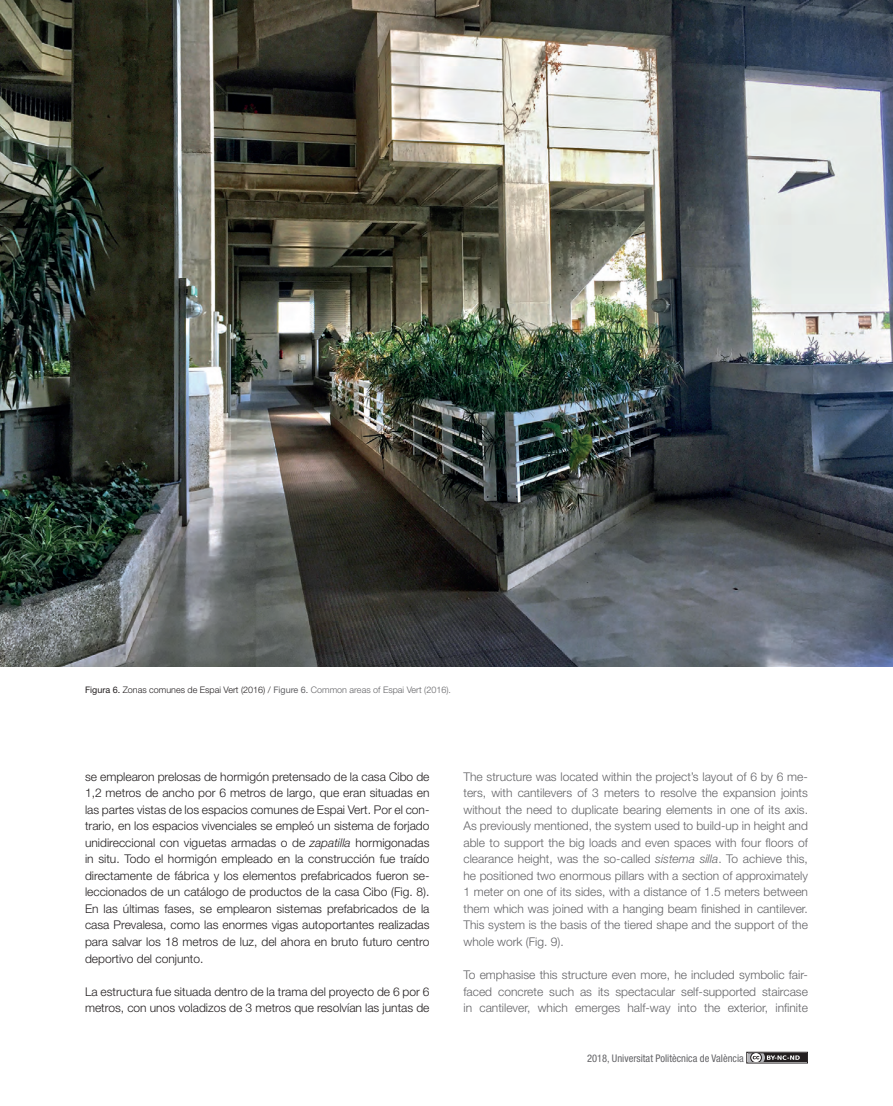
<style>
.page{position:relative;width:893px;height:1106px;background:#fff}
.page>*{position:absolute;margin:0;border:0;box-sizing:border-box;transform-origin:0 0}
.t1{font:300 12px/16.5px "Helvetica Neue LT Std";color:#636366;text-align:justify}
.t2{font:300 12px/16.5px "Helvetica Neue LT Std";color:#231f20;text-align:justify}
.t3{font:condensed 10.5px "Helvetica Neue LT Std";color:#636366}
.t4{font:300 9px "Helvetica Neue LT Std";color:#231f20}
.s1{font-weight:400}
.s2{font-weight:400;color:#636366}
.s3{color:#636366}
.s4{font-style:italic}
</style>
<div class="page">
<div style="left:746px;top:1051px;width:62px;height:12px;border:1px solid #231f20"></div>
<div style="left:748px;top:1053px;width:58px;height:8px;background:#231f20"></div>
<svg style="left:748px;top:1053px;width:52px;height:8px"></svg>
<img style="left:0;top:0;width:893px;height:666px">
<p class="t4" style="left:85px;top:684px;width:367px"><span class="s1">Figura 6.</span> Zonas comunes de Espai Vert (2016) / <span class="s2">Figure 6</span>. <span class="s3">Common areas of Espai Vert (2016).</span></p>
<p class="t2" style="left:85px;top:768px;width:346px">se emplearon prelosas de hormigón pretensado de la casa Cibo de 1,2 metros de ancho por 6 metros de largo, que eran situadas en las partes vistas de los espacios comunes de Espai Vert. Por el con&shy;trario, en los espacios vivenciales se empleó un sistema de forjado unidireccional con viguetas armadas o de <span class="s4">zapatilla</span> hormigonadas in situ. Todo el hormigón empleado en la construcción fue traído directamente de fábrica y los elementos prefabricados fueron se&shy;leccionados de un catálogo de productos de la casa Cibo (Fig. 8).<br>En las últimas fases, se emplearon sistemas prefabricados de la casa Prevalesa, como las enormes vigas autoportantes realizadas para salvar los 18 metros de luz, del ahora en bruto futuro centro deportivo del conjunto.</p>
<p class="t2" style="left:85px;top:982px;width:346px">La estructura fue situada dentro de la trama del proyecto de 6 por 6 metros, con unos voladizos de 3 metros que resolvían las juntas de</p>
<p class="t1" style="left:463px;top:768px;width:346px">The structure was located within the project’s layout of 6 by 6 me&shy;ters, with cantilevers of 3 meters to resolve the expansion joints without the need to duplicate bearing elements in one of its axis.<br>As previously mentioned, the system used to build-up in height and able to support the big loads and even spaces with four floors of clearance height, was the so-called <span class="s4">sistema silla</span>. To achieve this, he positioned two enormous pillars with a section of approximately 1 meter on one of its sides, with a distance of 1.5 meters between them which was joined with a hanging beam finished in cantilever.<br>This system is the basis of the tiered shape and the support of the whole work (Fig. 9).</p>
<p class="t1" style="left:463px;top:966px;width:346px">To emphasise this structure even more, he included symbolic fair&shy;faced concrete such as its spectacular self-supported staircase in cantilever, which emerges half-way into the exterior, infinite</p>
<p class="t3" style="left:587px;top:1051px;width:158px">2018, Universitat Politècnica de València</p>
</div>
